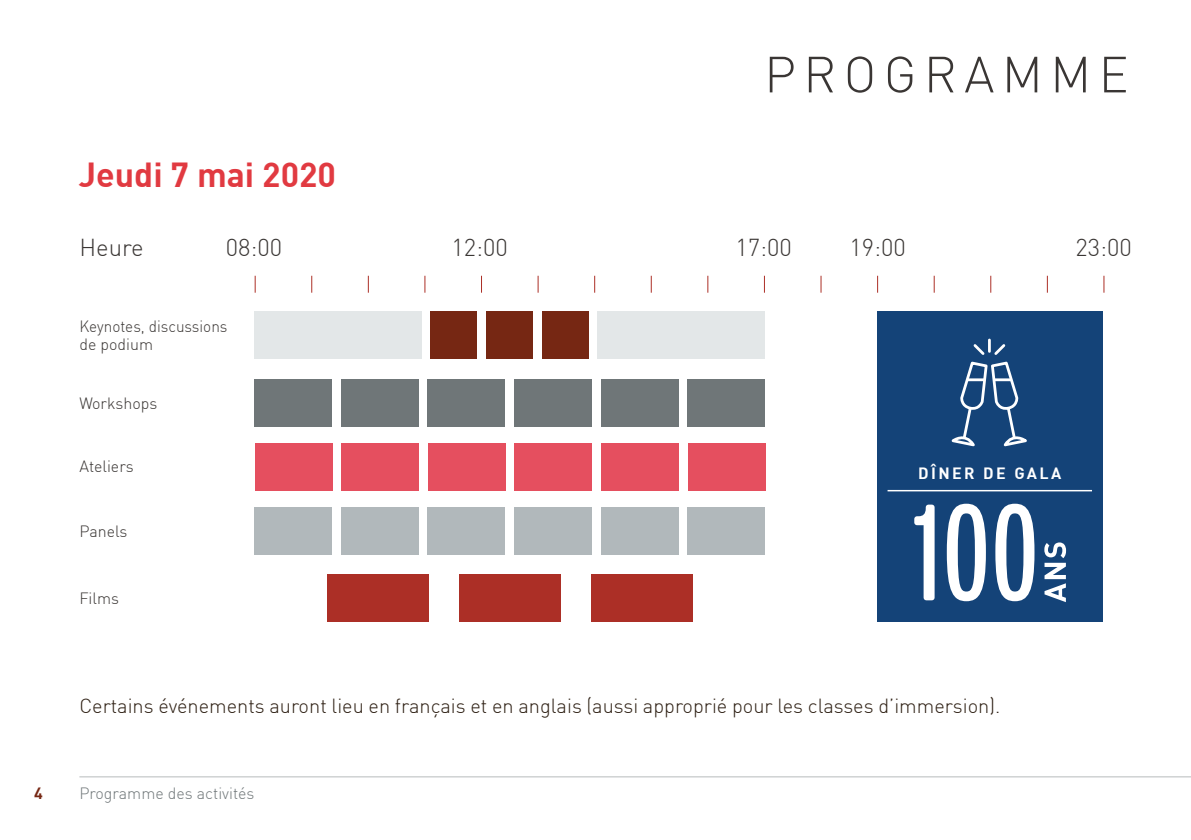
<style>
.page{position:relative;width:1191px;height:840px;background:#fff}
.page>*{position:absolute;margin:0;border:0;box-sizing:border-box;transform-origin:0 0}
.t1{font:300 50px "DIN";letter-spacing:.15em;color:#3a3634}
.t2{font:700 34px "DIN";color:#e13a41}
.t3{font:300 24px "DIN";color:#3a3634}
.t4{font:300 20px "DIN";color:#2e2014}
.t5{font:300 16px/18px "DIN";color:#3a3634;scale:.96 1}
.t6{font:300 16px "DIN";color:#3a3634}
.t7{font:300 16px "DIN";color:#6f7678}
.t8{font:700 16px "DIN";letter-spacing:.15em;color:#fff}
.t9{font:700 16px "DIN";color:#762713}
</style>
<div class="page">
<hr style="left:79px;top:776px;width:1112px;height:1px;background:#6f7678">
<div style="left:255px;top:311px;width:167px;height:47px;background:#e3e7e8"></div>
<div style="left:598px;top:311px;width:167px;height:47px;background:#e3e7e8"></div>
<div style="left:877px;top:311px;width:225px;height:310px;background:#144378"></div>
<svg style="left:255px;top:275px;width:1px;height:17px"></svg>
<svg style="left:311px;top:275px;width:1px;height:17px"></svg>
<svg style="left:368px;top:275px;width:1px;height:17px"></svg>
<svg style="left:424px;top:275px;width:1px;height:17px"></svg>
<svg style="left:481px;top:275px;width:1px;height:17px"></svg>
<svg style="left:537px;top:275px;width:1px;height:17px"></svg>
<svg style="left:594px;top:275px;width:1px;height:17px"></svg>
<svg style="left:651px;top:275px;width:1px;height:17px"></svg>
<svg style="left:707px;top:275px;width:1px;height:17px"></svg>
<svg style="left:764px;top:275px;width:1px;height:17px"></svg>
<svg style="left:820px;top:275px;width:1px;height:17px"></svg>
<svg style="left:877px;top:275px;width:1px;height:17px"></svg>
<svg style="left:933px;top:275px;width:1px;height:17px"></svg>
<svg style="left:990px;top:275px;width:1px;height:17px"></svg>
<svg style="left:1046px;top:276px;width:1px;height:16px"></svg>
<svg style="left:1103px;top:275px;width:1px;height:17px"></svg>
<div style="left:431px;top:311px;width:46px;height:47px;background:#762713"></div>
<div style="left:486px;top:311px;width:47px;height:47px;background:#762713"></div>
<div style="left:542px;top:311px;width:47px;height:47px;background:#762713"></div>
<div style="left:255px;top:379px;width:77px;height:47px;background:#6f7678"></div>
<div style="left:255px;top:507px;width:77px;height:47px;background:#b1b8bb"></div>
<div style="left:255px;top:442px;width:77px;height:48px;background:#e54f5f"></div>
<div style="left:341px;top:379px;width:77px;height:47px;background:#6f7678"></div>
<div style="left:341px;top:507px;width:77px;height:47px;background:#b1b8bb"></div>
<div style="left:342px;top:442px;width:77px;height:48px;background:#e54f5f"></div>
<div style="left:428px;top:379px;width:77px;height:47px;background:#6f7678"></div>
<div style="left:428px;top:507px;width:77px;height:47px;background:#b1b8bb"></div>
<div style="left:428px;top:442px;width:77px;height:48px;background:#e54f5f"></div>
<div style="left:514px;top:379px;width:77px;height:47px;background:#6f7678"></div>
<div style="left:514px;top:507px;width:77px;height:47px;background:#b1b8bb"></div>
<div style="left:514px;top:442px;width:78px;height:48px;background:#e54f5f"></div>
<div style="left:601px;top:379px;width:77px;height:47px;background:#6f7678"></div>
<div style="left:601px;top:507px;width:77px;height:47px;background:#b1b8bb"></div>
<div style="left:601px;top:442px;width:77px;height:48px;background:#e54f5f"></div>
<div style="left:688px;top:379px;width:77px;height:47px;background:#6f7678"></div>
<div style="left:688px;top:507px;width:77px;height:47px;background:#b1b8bb"></div>
<div style="left:688px;top:442px;width:77px;height:48px;background:#e54f5f"></div>
<div style="left:459px;top:574px;width:101px;height:47px;background:#ac2f26"></div>
<div style="left:591px;top:574px;width:101px;height:47px;background:#ac2f26"></div>
<div style="left:327px;top:574px;width:101px;height:47px;background:#ac2f26"></div>
<svg style="left:951px;top:340px;width:76px;height:107px"></svg>
<hr style="left:994px;top:378px;width:17px;height:3px;background:#fff">
<svg style="left:914px;top:503px;width:120px;height:98px"></svg>
<hr style="left:887px;top:489px;width:205px;height:2px;background:#fff">
<svg style="left:1044px;top:542px;width:22px;height:59px"></svg>
<h2 class="t2" style="left:79px;top:152px;width:259px">Jeudi 7 mai 2020</h2>
<h1 class="t1" style="left:764px;top:44px;width:366px">PROGRAMME</h1>
<p class="t3" style="left:79px;top:232px;width:66px">Heure</p>
<p class="t3" style="left:226px;top:232px;width:58px">08:00</p>
<p class="t3" style="left:451px;top:232px;width:58px">12:00</p>
<p class="t3" style="left:735px;top:232px;width:58px">17:00</p>
<p class="t3" style="left:849px;top:232px;width:58px">19:00</p>
<p class="t3" style="left:1075px;top:232px;width:58px">23:00</p>
<p class="t5" style="left:79px;top:317px;width:156px">Keynotes, discussions de podium</p>
<p class="t6" style="left:79px;top:393px;width:80px">Workshops</p>
<p class="t6" style="left:79px;top:456px;width:56px">Ateliers</p>
<p class="t6" style="left:79px;top:521px;width:50px">Panels</p>
<p class="t6" style="left:79px;top:588px;width:41px">Films</p>
<p class="t8" style="left:918px;top:462px;width:145px">DÎNER DE GALA</p>
<p class="t4" style="left:79px;top:693px;width:922px">Certains événements auront lieu en français et en anglais (aussi approprié pour les classes d’immersion).</p>
<p class="t9" style="left:34px;top:782px;width:10px">4</p>
<p class="t7" style="left:79px;top:783px;width:177px">Programme des activités</p>
</div>
